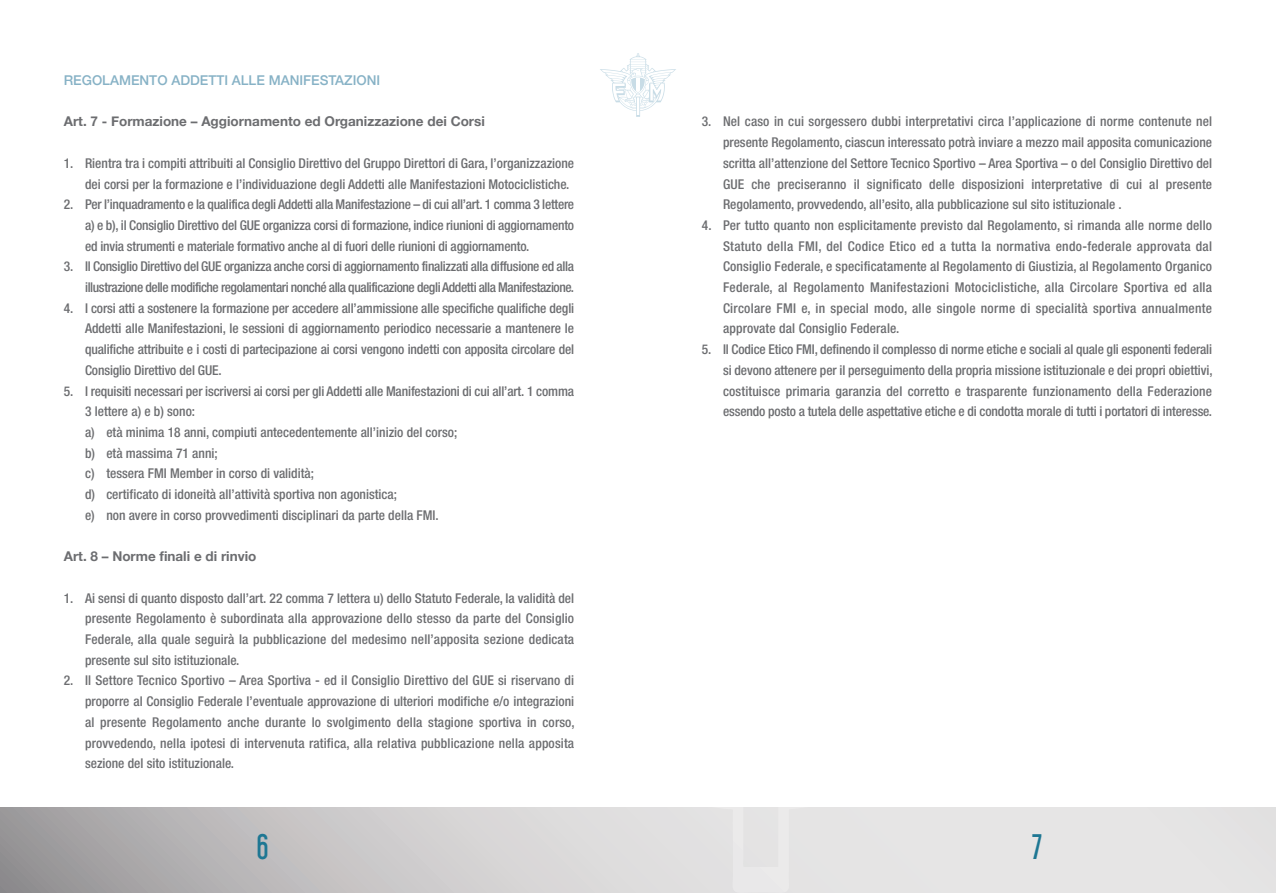
<style>
.page{position:relative;width:1276px;height:893px;background:#fff}
.page>*{position:absolute;margin:0;border:0;box-sizing:border-box;transform-origin:0 0}
.t1{font:34.5px "Libel Suit";color:#1e7793}
.t2{font:500 condensed 13.5px/20.7px "Helvetica Neue";color:#6c6d70;text-align:justify}
.t3{font:500 condensed 13.5px/20.7px "Helvetica Neue";letter-spacing:-.03em;color:#6c6d70;text-align:right}
.t4{font:700 13.5px "Helvetica Neue";color:#6c6d70}
.t5{font:500 13.5px "Helvetica Neue";color:#87b2c6}
</style>
<div class="page">
<svg style="left:0;top:808px;width:1276px;height:85px;background:#d3d1d2"></svg>
<svg style="left:600px;top:53px;width:76px;height:64px"></svg>
<p class="t5" style="left:64px;top:72px;width:318px">REGOLAMENTO ADDETTI ALLE MANIFESTAZIONI</p>
<p class="t4" style="left:64px;top:113px;width:423px">Art. 7 - Formazione – Aggiornamento ed Organizzazione dei Corsi</p>
<p class="t2" style="left:85px;top:154px;width:490px;text-indent:-21px">1. Rientra tra i compiti attribuiti al Consiglio Direttivo del Gruppo Direttori di Gara, l’organizzazione dei corsi per la formazione e l’individuazione degli Addetti alle Manifestazioni Motociclistiche.</p>
<p class="t2" style="left:85px;top:195px;width:490px;text-indent:-21px">2. Per l’inquadramento e la qualifica degli Addetti alla Manifestazione – di cui all’art. 1 comma 3 lettere a) e b), il Consiglio Direttivo del GUE organizza corsi di formazione, indice riunioni di aggiornamento ed invia strumenti e materiale formativo anche al di fuori delle riunioni di aggiornamento.</p>
<p class="t3" style="left:64px;top:257px;width:512px">3. Il Consiglio Direttivo del GUE organizza anche corsi di aggiornamento finalizzati alla diffusione ed alla illustrazione delle modifiche regolamentari nonché alla qualificazione degliAddetti alla Manifestazione.</p>
<p class="t2" style="left:85px;top:299px;width:490px;text-indent:-21px">4. I corsi atti a sostenere la formazione per accedere all’ammissione alle specifiche qualifiche degli Addetti alle Manifestazioni, le sessioni di aggiornamento periodico necessarie a mantenere le qualifiche attribuite e i costi di partecipazione ai corsi vengono indetti con apposita circolare del Consiglio Direttivo del GUE.</p>
<p class="t2" style="left:85px;top:382px;width:490px;text-align:left;text-indent:-21px">5. I requisiti necessari per iscriversi ai corsi per gli Addetti alle Manifestazioni di cui all’art. 1 comma 3 lettere a) e b) sono:<br>a) età minima 18 anni, compiuti antecedentemente all’inizio del corso;<br>b) età massima 71 anni;<br>c) tessera FMI Member in corso di validità;<br>d) certificato di idoneità all’attività sportiva non agonistica;<br>e) non avere in corso provvedimenti disciplinari da parte della FMI.</p>
<p class="t4" style="left:64px;top:548px;width:194px">Art. 8 – Norme finali e di rinvio</p>
<p class="t2" style="left:85px;top:589px;width:490px;text-indent:-21px">1. Ai sensi di quanto disposto dall’art. 22 comma 7 lettera u) dello Statuto Federale, la validità del presente Regolamento è subordinata alla approvazione dello stesso da parte del Consiglio Federale, alla quale seguirà la pubblicazione del medesimo nell’apposita sezione dedicata presente sul sito istituzionale.</p>
<p class="t2" style="left:85px;top:671px;width:491px;text-indent:-21px">2. Il Settore Tecnico Sportivo – Area Sportiva - ed il Consiglio Direttivo del GUE si riservano di proporre al Consiglio Federale l’eventuale approvazione di ulteriori modifiche e/o integrazioni al presente Regolamento anche durante lo svolgimento della stagione sportiva in corso, provvedendo, nella ipotesi di intervenuta ratifica, alla relativa pubblicazione nella apposita sezione del sito istituzionale.</p>
<p class="t2" style="left:723px;top:112px;width:490px;text-indent:-21px">3. Nel caso in cui sorgessero dubbi interpretativi circa l’applicazione di norme contenute nel presente Regolamento, ciascun interessato potrà inviare a mezzo mail apposita comunicazione scritta all’attenzione del Settore Tecnico Sportivo – Area Sportiva – o del Consiglio Direttivo del GUE che preciseranno il significato delle disposizioni interpretative di cui al presente Regolamento, provvedendo, all’esito, alla pubblicazione sul sito istituzionale .</p>
<p class="t2" style="left:723px;top:216px;width:490px;text-indent:-21px">4. Per tutto quanto non esplicitamente previsto dal Regolamento, si rimanda alle norme dello Statuto della FMI, del Codice Etico ed a tutta la normativa endo-federale approvata dal Consiglio Federale, e specificatamente al Regolamento di Giustizia, al Regolamento Organico Federale, al Regolamento Manifestazioni Motociclistiche, alla Circolare Sportiva ed alla Circolare FMI e, in special modo, alle singole norme di specialità sportiva annualmente approvate dal Consiglio Federale.</p>
<p class="t2" style="left:723px;top:340px;width:491px;text-indent:-21px">5. Il Codice Etico FMI, definendo il complesso di norme etiche e sociali al quale gli esponenti federali si devono attenere per il perseguimento della propria missione istituzionale e dei propri obiettivi, costituisce primaria garanzia del corretto e trasparente funzionamento della Federazione essendo posto a tutela delle aspettative etiche e di condotta morale di tutti i portatori di interesse.</p>
<h1 class="t1" style="left:257px;top:828px;width:12px">6</h1>
<h1 class="t1" style="left:1032px;top:828px;width:11px">7</h1>
</div>
